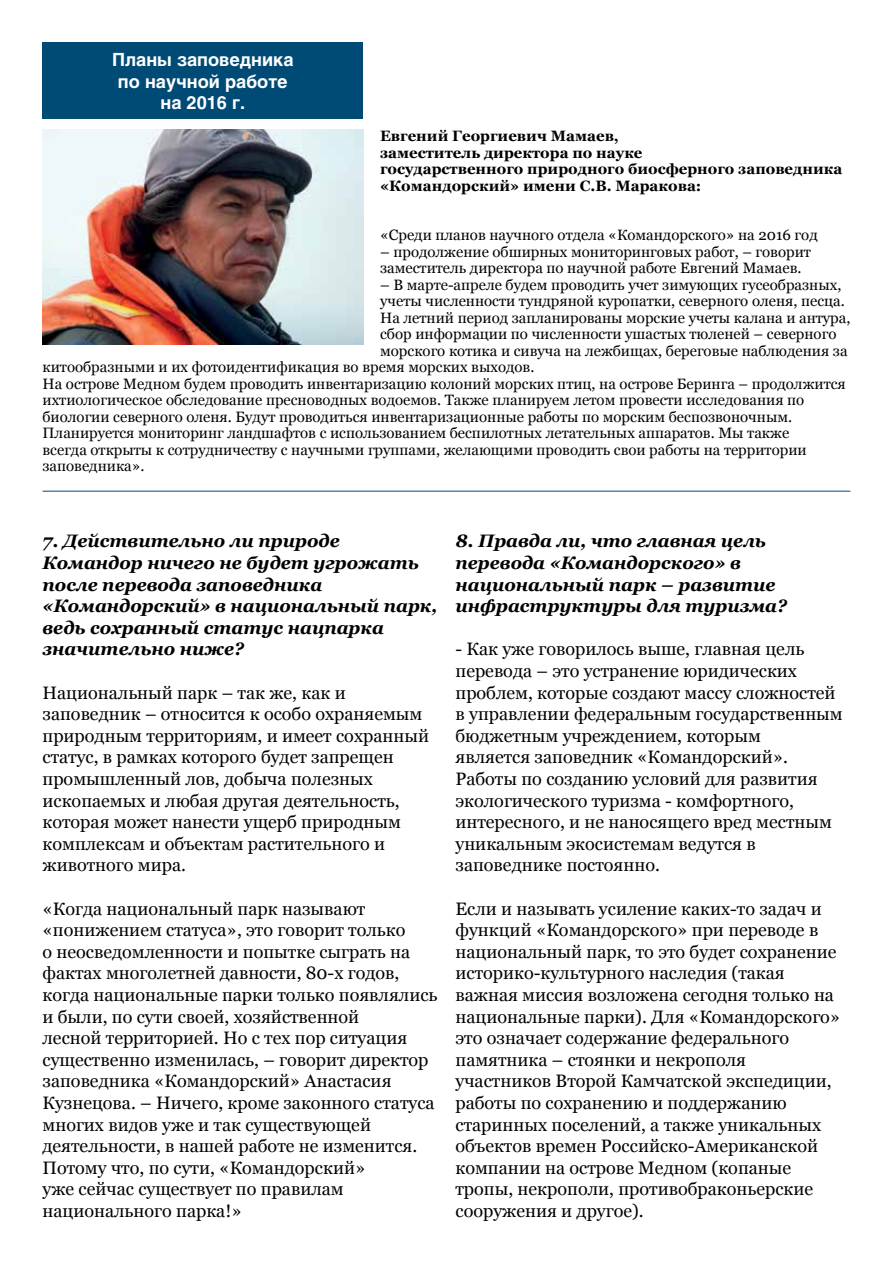
<style>
.page{position:relative;width:893px;height:1263px;background:#fff}
.page>*{position:absolute;margin:0;border:0;box-sizing:border-box;transform-origin:0 0}
.t1{font:18px/21.6px "Georgia";color:#000}
.t2{font:italic 700 18px/21.6px "Georgia";color:#000}
.t3{font:700 18px/21.6px "Helios C";color:#fff;text-align:center}
.t4{font:15px/16.5px "Georgia";color:#000}
.t5{font:700 15px/16.5px "Georgia";color:#000}
</style>
<div class="page">
<div style="left:43px;top:43px;width:320px;height:76px;background:#004b75"></div>
<img style="left:43px;top:130px;width:320px;height:214px">
<hr style="left:43px;top:491px;width:807px;height:1px;background:#004b88">
<p class="t3" style="left:112px;top:49px;width:183px">Планы заповедника по научной работе на 2016 г.</p>
<p class="t5" style="left:380px;top:127px;width:464px">Евгений Георгиевич Мамаев,<br>заместитель директора по науке<br>государственного природного биосферного заповедника «Командорский» имени С.В. Маракова:</p>
<p class="t4" style="left:380px;top:226px;width:439px">«Среди планов научного отдела «Командорского» на 2016 год</p>
<p class="t4" style="left:380px;top:242px;width:432px">– продолжение обширных мониторинговых работ, – говорит заместитель директора по научной работе Евгений Мамаев.</p>
<p class="t4" style="left:380px;top:275px;width:463px">– В марте-апреле будем проводить учет зимующих гусеобразных,</p>
<p class="t4" style="left:380px;top:292px;width:466px">учеты численности тундряной куропатки, северного оленя, песца.</p>
<p class="t4" style="left:380px;top:308px;width:472px">На летний период запланированы морские учеты калана и антура,</p>
<p class="t4" style="left:380px;top:325px;width:458px">сбор информации по численности ушастых тюленей – северного</p>
<p class="t4" style="left:380px;top:341px;width:469px">морского котика и сивуча на лежбищах, береговые наблюдения за</p>
<p class="t4" style="left:43px;top:358px;width:493px">китообразными и их фотоидентификация во время морских выходов.</p>
<p class="t4" style="left:43px;top:374px;width:805px">На острове Медном будем проводить инвентаризацию колоний морских птиц, на острове Беринга – продолжится</p>
<p class="t4" style="left:43px;top:391px;width:763px">ихтиологическое обследование пресноводных водоемов. Также планируем летом провести исследования по</p>
<p class="t4" style="left:43px;top:407px;width:751px">биологии северного оленя. Будут проводиться инвентаризационные работы по морским беспозвоночным.</p>
<p class="t4" style="left:43px;top:424px;width:748px">Планируется мониторинг ландшафтов с использованием беспилотных летательных аппаратов. Мы также</p>
<p class="t4" style="left:43px;top:440px;width:766px">всегда открыты к сотрудничеству с научными группами, желающими проводить свои работы на территории</p>
<p class="t4" style="left:43px;top:457px;width:104px">заповедника».</p>
<p class="t2" style="left:43px;top:529px;width:396px">7. Действительно ли природе<br>Командор ничего не будет угрожать после перевода заповедника «Командорский» в национальный парк, ведь сохранный статус нацпарка значительно ниже?</p>
<p class="t1" style="left:43px;top:681px;width:388px">Национальный парк – так же, как и заповедник – относится к особо охраняемым природным территориям, и имеет сохранный статус, в рамках которого будет запрещен промышленный лов, добыча полезных ископаемых и любая другая деятельность, которая может нанести ущерб природным комплексам и объектам растительного и животного мира.</p>
<p class="t1" style="left:43px;top:897px;width:396px">«Когда национальный парк называют «понижением статуса», это говорит только<br>о неосведомленности и попытке сыграть на фактах многолетней давности, 80-х годов, когда национальные парки только появлялись и были, по сути своей, хозяйственной<br>лесной территорией. Но с тех пор ситуация существенно изменилась, – говорит директор заповедника «Командорский» Анастасия Кузнецова. – Ничего, кроме законного статуса многих видов уже и так существующей деятельности, в нашей работе не изменится.<br>Потому что, по сути, «Командорский»<br>уже сейчас существует по правилам национального парка!»</p>
<p class="t2" style="left:455px;top:529px;width:333px">8. Правда ли, что главная цель перевода «Командорского» в национальный парк – развитие инфраструктуры для туризма?</p>
<p class="t1" style="left:455px;top:637px;width:389px">- Как уже говорилось выше, главная цель перевода – это устранение юридических проблем, которые создают массу сложностей в управлении федеральным государственным бюджетным учреждением, которым<br>является заповедник «Командорский».<br>Работы по созданию условий для развития экологического туризма - комфортного, интересного, и не наносящего вред местным уникальным экосистемам ведутся в заповеднике постоянно.</p>
<p class="t1" style="left:455px;top:897px;width:386px">Если и называть усиление каких-то задач и функций «Командорского» при переводе в национальный парк, то это будет сохранение историко-культурного наследия (такая важная миссия возложена сегодня только на национальные парки). Для «Командорского» это означает содержание федерального памятника – стоянки и некрополя участников Второй Камчатской экспедиции, работы по сохранению и поддержанию старинных поселений, а также уникальных объектов времен Российско-Американской компании на острове Медном (копаные тропы, некрополи, противобраконьерские сооружения и другое).</p>
</div>
